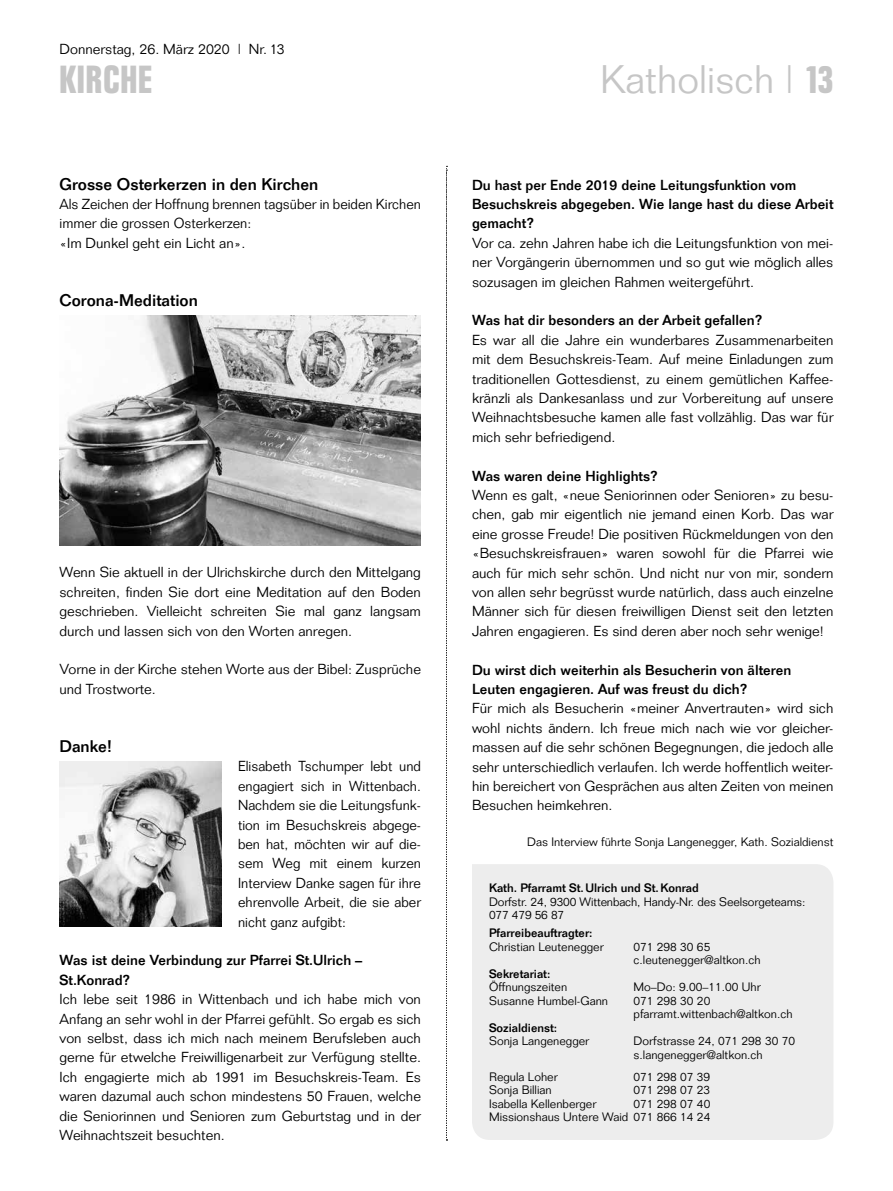
<style>
.page{position:relative;width:893px;height:1191px;background:#fff}
.page>*{position:absolute;margin:0;border:0;box-sizing:border-box;transform-origin:0 0}
.t1{font:300 39px "Folio";color:#c6c6c6}
.t2{font:700 39px "Folio Condensed BQ";letter-spacing:.02em;color:#c6c6c6}
.t3{font:500 16.5px "Folio";color:#000}
.t4{font:300 14.25px/19.4px "Folio";color:#000;text-align:justify}
.t5{font:500 14.25px/19.4px "Folio";color:#000}
.t6{font:300 12px/13.5px "Folio";color:#000}
.t7{font:500 12px "Folio";color:#000}
.s1{font-family:"Folio Condensed BQ";font-weight:700}
</style>
<div class="page">
<svg style="left:446px;top:166px;width:1px;height:974px"></svg>
<img style="left:60px;top:316px;width:361px;height:229px">
<img style="left:60px;top:761px;width:161px;height:165px">
<div style="left:472px;top:864px;width:361px;height:276px;background:#ededed"></div>
<p class="t4" style="left:60px;top:39px;width:227px">Donnerstag, 26. März 2020 | Nr. 13</p>
<h1 class="t2" style="left:60px;top:58px;width:94px">KIRCHE</h1>
<h1 class="t1" style="left:600px;top:56px;width:235px">Katholisch | <span class="s1">3</span></h1>
<h1 class="t2" style="left:805px;top:58px;width:30px">11</h1>
<p class="t3" style="left:60px;top:174px;width:260px">Grosse Osterkerzen in den Kirchen</p>
<p class="t4" style="left:60px;top:194px;width:363px;text-align:left">Als Zeichen der Hoffnung brennen tagsüber in beiden Kirchen immer die grossen Osterkerzen:<br>«Im Dunkel geht ein Licht an».</p>
<p class="t3" style="left:60px;top:290px;width:140px">Corona-Meditation</p>
<p class="t4" style="left:60px;top:563px;width:363px">Wenn Sie aktuell in der Ulrichskirche durch den Mittelgang schreiten, finden Sie dort eine Meditation auf den Boden geschrieben. Vielleicht schreiten Sie mal ganz langsam durch und lassen sich von den Worten anregen.</p>
<p class="t4" style="left:60px;top:660px;width:363px">Vorne in der Kirche stehen Worte aus der Bibel: Zusprüche und Trostworte.</p>
<p class="t3" style="left:60px;top:736px;width:54px">Danke!</p>
<p class="t4" style="left:238px;top:756px;width:184px">Elisabeth Tschumper lebt und engagiert sich in Wittenbach.<br>Nachdem sie die Leitungsfunk&shy;tion im Besuchskreis abgege&shy;ben hat, möchten wir auf die&shy;sem Weg mit einem kurzen Interview Danke sagen für ihre ehrenvolle Arbeit, die sie aber nicht ganz aufgibt:</p>
<p class="t5" style="left:60px;top:950px;width:304px">Was ist deine Verbindung zur Pfarrei St.Ulrich –<br>St.Konrad?</p>
<p class="t4" style="left:60px;top:989px;width:363px">Ich lebe seit 1986 in Wittenbach und ich habe mich von Anfang an sehr wohl in der Pfarrei gefühlt. So ergab es sich von selbst, dass ich mich nach meinem Berufsleben auch gerne für etwelche Freiwilligenarbeit zur Verfügung stellte.<br>Ich engagierte mich ab 1991 im Besuchskreis-Team. Es waren dazumal auch schon mindestens 50 Frauen, welche die Seniorinnen und Senioren zum Geburtstag und in der Weihnachtszeit besuchten.</p>
<p class="t5" style="left:472px;top:175px;width:363px">Du hast per Ende 2019 deine Leitungsfunktion vom<br>Besuchskreis abgegeben. Wie lange hast du diese Arbeit gemacht?</p>
<p class="t4" style="left:472px;top:233px;width:363px">Vor ca. zehn Jahren habe ich die Leitungsfunktion von mei&shy;ner Vorgängerin übernommen und so gut wie möglich alles sozusagen im gleichen Rahmen weitergeführt.</p>
<p class="t5" style="left:472px;top:310px;width:292px">Was hat dir besonders an der Arbeit gefallen?</p>
<p class="t4" style="left:472px;top:330px;width:363px">Es war all die Jahre ein wunderbares Zusammenarbeiten mit dem Besuchskreis-Team. Auf meine Einladungen zum traditionellen Gottesdienst, zu einem gemütlichen Kaffee&shy;kränzli als Dankesanlass und zur Vorbereitung auf unsere Weihnachtsbesuche kamen alle fast vollzählig. Das war für mich sehr befriedigend.</p>
<p class="t5" style="left:472px;top:466px;width:188px">Was waren deine Highlights?</p>
<p class="t4" style="left:472px;top:485px;width:363px">Wenn es galt, «neue Seniorinnen oder Senioren» zu besu&shy;chen, gab mir eigentlich nie jemand einen Korb. Das war eine grosse Freude! Die positiven Rückmeldungen von den «Besuchskreisfrauen» waren sowohl für die Pfarrei wie auch für mich sehr schön. Und nicht nur von mir, sondern von allen sehr begrüsst wurde natürlich, dass auch einzelne Männer sich für diesen freiwilligen Dienst seit den letzten Jahren engagieren. Es sind deren aber noch sehr wenige!</p>
<p class="t5" style="left:472px;top:659px;width:321px">Du wirst dich weiterhin als Besucherin von älteren<br>Leuten engagieren. Auf was freust du dich?</p>
<p class="t4" style="left:472px;top:698px;width:363px">Für mich als Besucherin «meiner Anvertrauten» wird sich wohl nichts ändern. Ich freue mich nach wie vor gleicher&shy;massen auf die sehr schönen Begegnungen, die jedoch alle sehr unterschiedlich verlaufen. Ich werde hoffentlich weiter&shy;hin bereichert von Gesprächen aus alten Zeiten von meinen Besuchen heimkehren.</p>
<p class="t6" style="left:527px;top:835px;width:308px">Das Interview führte Sonja Langenegger, Kath. Sozialdienst</p>
<p class="t7" style="left:489px;top:880px;width:211px">Kath. Pfarramt St. Ulrich und St. Konrad</p>
<p class="t6" style="left:489px;top:894px;width:318px">Dorfstr. 24, 9300 Wittenbach, Handy-Nr. des Seelsorgeteams:<br>077 479 56 87</p>
<p class="t7" style="left:489px;top:925px;width:105px">Pfarreibeauftragter:</p>
<p class="t6" style="left:489px;top:939px;width:116px">Christian Leutenegger</p>
<p class="t6" style="left:634px;top:939px;width:128px">071 298 30 65 c.leutenegger@altkon.ch</p>
<p class="t7" style="left:489px;top:966px;width:63px">Sekretariat:</p>
<p class="t6" style="left:489px;top:980px;width:80px">Öffnungszeiten</p>
<p class="t6" style="left:634px;top:980px;width:129px">Mo–Do: 9.00–11.00 Uhr</p>
<p class="t6" style="left:489px;top:993px;width:121px">Susanne Humbel-Gann</p>
<p class="t6" style="left:634px;top:993px;width:160px">071 298 30 20 pfarramt.wittenbach@altkon.ch</p>
<p class="t7" style="left:489px;top:1020px;width:70px">Sozialdienst:</p>
<p class="t6" style="left:489px;top:1034px;width:102px">Sonja Langenegger</p>
<p class="t6" style="left:634px;top:1034px;width:163px">Dorfstrasse 24, 071 298 30 70 s.langenegger@altkon.ch</p>
<p class="t6" style="left:489px;top:1069px;width:70px">Regula Loher</p>
<p class="t6" style="left:634px;top:1069px;width:78px">071 298 07 39</p>
<p class="t6" style="left:489px;top:1083px;width:64px">Sonja Billian</p>
<p class="t6" style="left:634px;top:1083px;width:78px">071 298 07 23</p>
<p class="t6" style="left:489px;top:1096px;width:109px">Isabella Kellenberger</p>
<p class="t6" style="left:489px;top:1096px;width:223px;text-align:right">071 298 07 40<br>Missionshaus Untere Waid 071 866 14 24</p>
</div>
